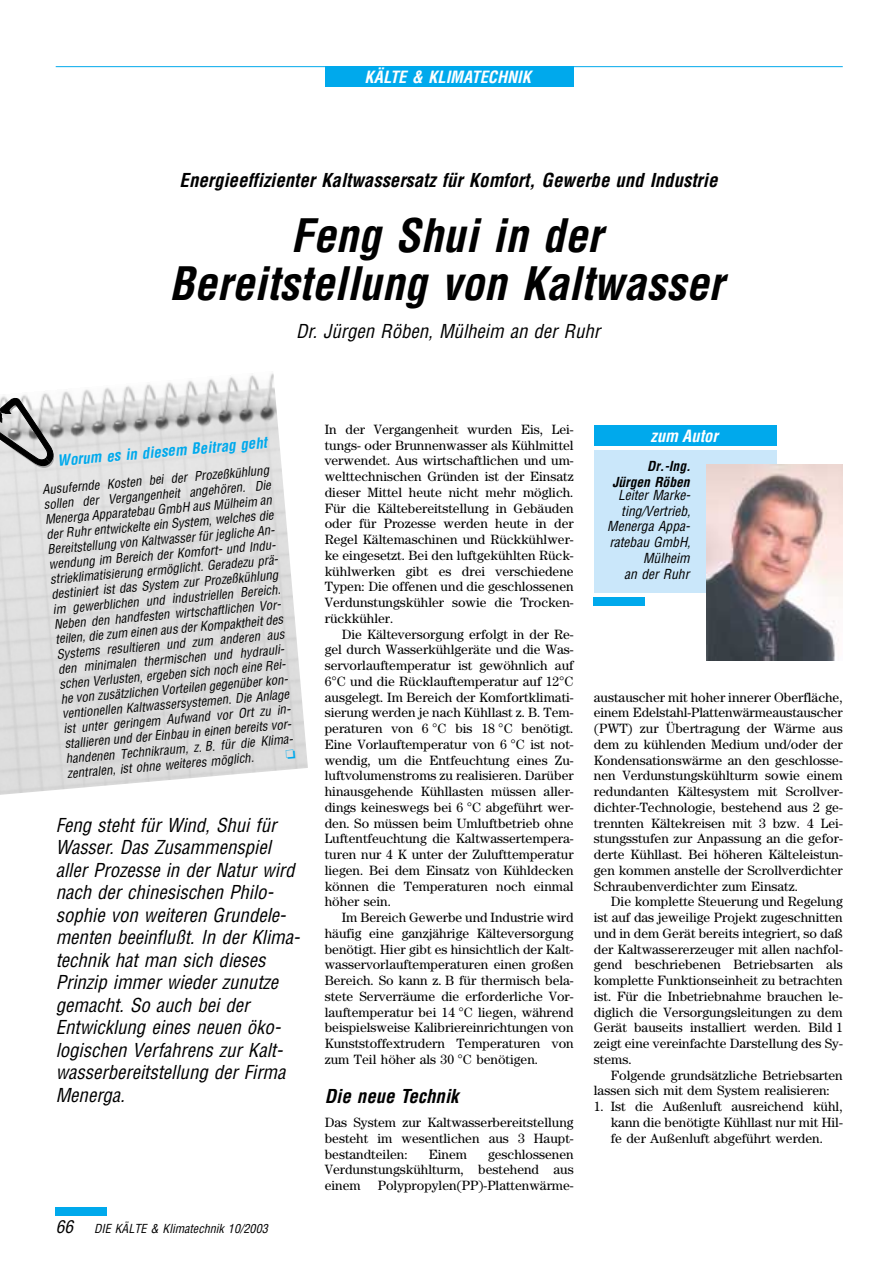
<style>
.page{position:relative;width:893px;height:1263px;background:#fff}
.page>*{position:absolute;margin:0;border:0;box-sizing:border-box;transform-origin:0 0}
.t1{font:italic 700 condensed 45px/48px "Helvetica";color:#000;text-align:center}
.t2{font:italic condensed 18.75px/22.5px "Helvetica";color:#000}
.t3{font:italic 700 condensed 18.75px "Helvetica";color:#000}
.t4{font:italic 700 condensed 16.5px "Helvetica";color:#fff}
.t5{font:italic 700 condensed 15px "Helvetica";color:#00a9ec}
.t6{font:13.5px/15.8px "Century";color:#000;text-align:justify}
.t7{font:italic condensed 13.5px/15.8px "Helvetica";color:#000;text-align:right}
.t8{font:italic 700 condensed 13.5px/15.8px "Helvetica";color:#000;text-align:right}
.t9{font:italic condensed 12.75px/15px "Helvetica";color:#000}
.t10{font:italic condensed 12.15px "Helvetica";color:#000}
.s1{font-size:17.25px}
</style>
<div class="page">
<div style="left:56px;top:1208px;width:51px;height:8px;background:#00a9ec"></div>
<div style="left:325px;top:67px;width:248px;height:20px;background:#00a9ec"></div>
<hr style="left:56px;top:66px;width:786px;height:1px;background:#00a9ec">
<img style="left:0;top:373px;width:308px;height:422px">
<svg style="left:0;top:397px;width:57px;height:74px;background:#a6a6a6"></svg>
<div style="left:594px;top:425px;width:182px;height:21px;background:#00a9ec"></div>
<div style="left:594px;top:450px;width:182px;height:142px;background:#cae7fa"></div>
<div style="left:594px;top:597px;width:51px;height:9px;background:#00a9ec"></div>
<img style="left:706px;top:465px;width:136px;height:195px">
<svg style="left:286px;top:750px;width:9px;height:9px"></svg>
<p class="t4" style="left:364px;top:71px;width:168px">KÄLTE &amp; KLIMATECHNIK</p>
<h2 class="t3" style="left:180px;top:173px;width:539px">Energieeffizienter Kaltwassersatz für Komfort, Gewerbe und Industrie</h2>
<h1 class="t1" style="left:169px;top:215px;width:556px">Feng Shui in der<br>Bereitstellung von Kaltwasser</h1>
<h2 class="t2" style="left:296px;top:322px;width:305px">Dr. Jürgen Röben, Mülheim an der Ruhr</h2>
<p class="t5" style="left:57px;top:455px;width:212px;rotate:-5deg">Worum es in diesem Beitrag geht</p>
<p class="t9" style="left:42px;top:483px;width:232px;rotate:-5deg">Ausufernde Kosten bei der Prozeßkühlung sollen der Vergangenheit angehören. Die Menerga Apparatebau GmbH aus Mülheim an der Ruhr entwickelte ein System, welches die Bereitstellung von Kaltwasser für jegliche An&shy;wendung im Bereich der Komfort- und Indu&shy;strieklimatisierung ermöglicht. Geradezu prä&shy;destiniert ist das System zur Prozeßkühlung im gewerblichen und industriellen Bereich.<br>Neben den handfesten wirtschaftlichen Vor&shy;teilen, die zum einen aus der Kompaktheit des Systems resultieren und zum anderen aus den minimalen thermischen und hydrauli&shy;schen Verlusten, ergeben sich noch eine Rei&shy;he von zusätzlichen Vorteilen gegenüber kon&shy;ventionellen Kaltwassersystemen. Die Anlage ist unter geringem Aufwand vor Ort zu in&shy;stallieren und der Einbau in einen bereits vor&shy;handenen Technikraum, z. B. für die Klima&shy;zentralen, ist ohne weiteres möglich.</p>
<p class="t2" style="left:56px;top:815px;width:246px">Feng steht für Wind, Shui für<br>Wasser. Das Zusammenspiel aller Prozesse in der Natur wird nach der chinesischen Philo&shy;sophie von weiteren Grundele&shy;menten beeinflußt. In der Klima&shy;technik hat man sich dieses<br>Prinzip immer wieder zunutze gemacht. So auch bei der<br>Entwicklung eines neuen öko&shy;logischen Verfahrens zur Kalt&shy;wasserbereitstellung der Firma<br>Menerga.</p>
<p class="t10" style="left:56px;top:1224px;width:214px"><span class="s1">66</span> DIE KÄLTE &amp; Klimatechnik 10/2003</p>
<p class="t6" style="left:325px;top:422px;width:250px">In der Vergangenheit wurden Eis, Lei&shy;tungs- oder Brunnenwasser als Kühlmittel verwendet. Aus wirtschaftlichen und um&shy;welttechnischen Gründen ist der Einsatz dieser Mittel heute nicht mehr möglich.<br>Für die Kältebereitstellung in Gebäuden oder für Prozesse werden heute in der Regel Kältemaschinen und Rückkühlwer&shy;ke eingesetzt. Bei den luftgekühlten Rück&shy;kühlwerken gibt es drei verschiedene Typen: Die offenen und die geschlossenen Verdunstungskühler sowie die Trocken&shy;rückkühler.</p>
<p class="t6" style="left:325px;top:627px;width:250px;text-indent:17px">Die Kälteversorgung erfolgt in der Re&shy;gel durch Wasserkühlgeräte und die Was&shy;servorlauftemperatur ist gewöhnlich auf 6°C und die Rücklauftemperatur auf 12°C ausgelegt. Im Bereich der Komfortklimati&shy;sierung werden je nach Kühllast z. B. Tem&shy;peraturen von 6 °C bis 18 °C benötigt.<br>Eine Vorlauftemperatur von 6 °C ist not&shy;wendig, um die Entfeuchtung eines Zu&shy;luftvolumenstroms zu realisieren. Darüber hinausgehende Kühllasten müssen aller&shy;dings keineswegs bei 6 °C abgeführt wer&shy;den. So müssen beim Umluftbetrieb ohne Luftentfeuchtung die Kaltwassertempera&shy;turen nur 4 K unter der Zulufttemperatur liegen. Bei dem Einsatz von Kühldecken können die Temperaturen noch einmal höher sein.</p>
<p class="t6" style="left:325px;top:911px;width:250px;text-indent:17px">Im Bereich Gewerbe und Industrie wird häufig eine ganzjährige Kälteversorgung benötigt. Hier gibt es hinsichtlich der Kalt&shy;wasservorlauftemperaturen einen großen Bereich. So kann z. B für thermisch bela&shy;stete Serverräume die erforderliche Vor&shy;lauftemperatur bei 14 °C liegen, während beispielsweise Kalibriereinrichtungen von Kunststoffextrudern Temperaturen von zum Teil höher als 30 °C benötigen.</p>
<h2 class="t3" style="left:325px;top:1089px;width:135px">Die neue Technik</h2>
<p class="t6" style="left:325px;top:1116px;width:250px">Das System zur Kaltwasserbereitstellung besteht im wesentlichen aus 3 Haupt&shy;bestandteilen:</p>
<p class="t6" style="left:325px;top:1147px;width:250px;text-indent:163px">geschlossenen Verdunstungskühlturm, bestehend aus einem</p>
<p class="t6" style="left:429px;top:1147px;width:40px">Einem</p>
<p class="t6" style="left:378px;top:1179px;width:197px">Polypropylen(PP)-Plattenwärme-</p>
<p class="t4" style="left:650px;top:429px;width:69px">zum Autor</p>
<p class="t8" style="left:612px;top:460px;width:80px">Dr.-Ing.<br>Jürgen Röben</p>
<p class="t7" style="left:607px;top:488px;width:85px">Leiter Marke&shy;ting/Vertrieb,<br>Menerga Appa&shy;ratebau GmbH,<br>Mülheim<br>an der Ruhr</p>
<p class="t6" style="left:594px;top:690px;width:250px">austauscher mit hoher innerer Oberfläche, einem Edelstahl-Plattenwärmeaustauscher (PWT) zur Übertragung der Wärme aus dem zu kühlenden Medium und/oder der Kondensationswärme an den geschlosse&shy;nen Verdunstungskühlturm sowie einem redundanten Kältesystem mit Scrollver&shy;dichter-Technologie, bestehend aus 2 ge&shy;trennten Kältekreisen mit 3 bzw. 4 Lei&shy;stungsstufen zur Anpassung an die gefor&shy;derte Kühllast. Bei höheren Kälteleistun&shy;gen kommen anstelle der Scrollverdichter Schraubenverdichter zum Einsatz.</p>
<p class="t6" style="left:594px;top:895px;width:250px;text-indent:17px">Die komplette Steuerung und Regelung ist auf das jeweilige Projekt zugeschnitten und in dem Gerät bereits integriert, so daß der Kaltwassererzeuger mit allen nachfol&shy;gend beschriebenen Betriebsarten als komplette Funktionseinheit zu betrachten ist. Für die Inbetriebnahme brauchen le&shy;diglich die Versorgungsleitungen zu dem Gerät bauseits installiert werden. Bild 1 zeigt eine vereinfachte Darstellung des Sy&shy;stems.</p>
<p class="t6" style="left:594px;top:1068px;width:250px;text-indent:17px">Folgende grundsätzliche Betriebsarten lassen sich mit dem System realisieren:</p>
<p class="t6" style="left:610px;top:1100px;width:233px;text-indent:-17px">1. Ist die Außenluft ausreichend kühl, kann die benötigte Kühllast nur mit Hil&shy;fe der Außenluft abgeführt werden.</p>
</div>
